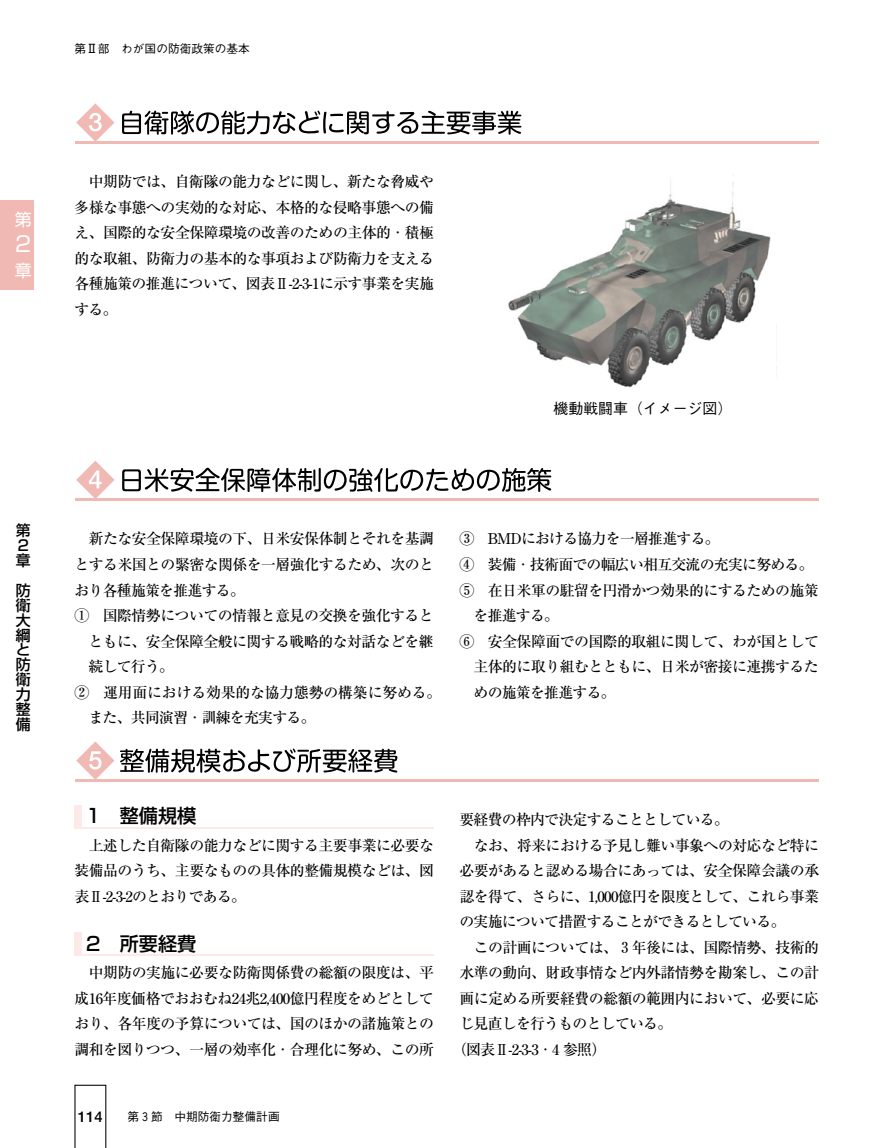
<style>
.page{position:relative;width:893px;height:1148px;background:#fff}
.page>*{position:absolute;margin:0;border:0;box-sizing:border-box;transform-origin:0 0}
.t1{font:21.3px "Shin Go";color:#fff}
.t2{font:500 19.2px "Shin Go";color:#000}
.t3{font:16.95px "Shin Go";color:#fff}
.t4{font:500 14.85px/25.5px "Ryumin";letter-spacing:-.035em;color:#000;text-align:justify}
.t5{font:500 14.85px "Ryumin";letter-spacing:-.015em;color:#000}
.t6{font:500 14.85px/14.9px "Shin Go";color:#000}
.t7{font:500 14.85px "Gothic BBB";color:#000}
.t8{font:700 14.85px "Futo Go B101";color:#000}
.t9{font:500 11.7px "Gothic BBB";color:#000}
.s1{font-family:"Shin Go";font-weight:400}
</style>
<div class="page">
<div style="left:0;top:200px;width:34px;height:89px;background:#f1b9b4"></div>
<svg style="left:74px;top:1084px;width:32px;height:63px"></svg>
<hr style="left:75px;top:141px;width:744px;height:2px;background:#f1b9b4">
<svg style="left:122px;top:111px;width:399px;height:24px"></svg>
<svg style="left:76px;top:103px;width:38px;height:38px"></svg>
<img style="left:508px;top:174px;width:263px;height:214px">
<hr style="left:75px;top:498px;width:744px;height:2px;background:#f1b9b4">
<svg style="left:122px;top:468px;width:429px;height:24px"></svg>
<svg style="left:76px;top:461px;width:38px;height:37px"></svg>
<hr style="left:75px;top:779px;width:744px;height:2px;background:#f1b9b4">
<svg style="left:120px;top:748px;width:277px;height:24px"></svg>
<svg style="left:76px;top:741px;width:38px;height:38px"></svg>
<div style="left:74px;top:805px;width:8px;height:23px;background:#fde9e8"></div>
<hr style="left:74px;top:826px;width:360px;height:2px;background:#fde9e8">
<div style="left:74px;top:932px;width:8px;height:24px;background:#fde9e8"></div>
<hr style="left:74px;top:954px;width:360px;height:2px;background:#fde9e8">
<p class="t9" style="left:74px;top:44px;width:177px">第<span class="s1">Ⅱ</span>部　わが国の防衛政策の基本</p>
<p class="t3" style="left:15px;top:213px;width:19px">第</p>
<p class="t3" style="left:15px;top:264px;width:19px">章</p>
<h1 class="t1" style="left:15px;top:236px;width:18px">2</h1>
<p class="t6" style="left:16px;top:525px;width:16px">第<br>2章</p>
<p class="t6" style="left:16px;top:584px;width:16px;text-align:justify">防衛大綱と防衛力整備</p>
<p class="t4" style="left:74px;top:171px;width:361px;text-indent:14px">中期防では、自衛隊の能力などに関し、新たな脅威や多様な事態への実効的な対応、本格的な侵略事態への備え、国際的な安全保障環境の改善のための主体的・積極的な取組、防衛力の基本的な事項および防衛力を支える各種施策の推進について、図表Ⅱ-2-3-1に示す事業を実施する。</p>
<p class="t7" style="left:553px;top:403px;width:180px">機動戦闘車（イメージ図）</p>
<p class="t4" style="left:89px;top:528px;width:347px">新たな安全保障環境の下、日米安保体制とそれを基調</p>
<p class="t4" style="left:74px;top:554px;width:361px">とする米国との緊密な関係を一層強化するため、次のと</p>
<p class="t4" style="left:74px;top:579px;width:172px">おり各種施策を推進する。</p>
<p class="t4" style="left:74px;top:605px;width:361px">① 国際情勢についての情報と意見の交換を強化すると</p>
<p class="t4" style="left:88px;top:630px;width:347px">ともに、安全保障全般に関する戦略的な対話などを継</p>
<p class="t4" style="left:88px;top:656px;width:87px">続して行う。</p>
<p class="t5" style="left:74px;top:687px;width:368px">② 運用面における効果的な協力態勢の構築に努める。</p>
<p class="t4" style="left:88px;top:707px;width:228px">また、共同演習・訓練を充実する。</p>
<p class="t4" style="left:459px;top:528px;width:262px">③ BMDにおける協力を一層推進する。</p>
<p class="t4" style="left:459px;top:554px;width:356px">④ 装備・技術面での幅広い相互交流の充実に努める。</p>
<p class="t4" style="left:459px;top:579px;width:361px">⑤ 在日米軍の駐留を円滑かつ効果的にするための施策</p>
<p class="t4" style="left:473px;top:605px;width:87px">を推進する。</p>
<p class="t4" style="left:459px;top:630px;width:361px">⑥ 安全保障面での国際的取組に関して、わが国として</p>
<p class="t4" style="left:473px;top:656px;width:347px">主体的に取り組むとともに、日米が密接に連携するた</p>
<p class="t4" style="left:473px;top:681px;width:144px">めの施策を推進する。</p>
<p class="t2" style="left:86px;top:808px;width:112px">1 整備規模</p>
<p class="t4" style="left:74px;top:834px;width:361px;text-indent:14px">上述した自衛隊の能力などに関する主要事業に必要な装備品のうち、主要なものの具体的整備規模などは、図表Ⅱ-2-3-2のとおりである。</p>
<p class="t2" style="left:86px;top:936px;width:112px">2 所要経費</p>
<p class="t4" style="left:74px;top:962px;width:361px;text-indent:14px">中期防の実施に必要な防衛関係費の総額の限度は、平成16年度価格でおおむね24兆2,400億円程度をめどとしており、各年度の予算については、国のほかの諸施策との調和を図りつつ、一層の効率化・合理化に努め、この所</p>
<p class="t8" style="left:78px;top:1111px;width:26px">114</p>
<p class="t9" style="left:128px;top:1112px;width:154px">第３節　中期防衛力整備計画</p>
<p class="t4" style="left:459px;top:809px;width:271px">要経費の枠内で決定することとしている。</p>
<p class="t4" style="left:474px;top:834px;width:347px">なお、将来における予見し難い事象への対応など特に</p>
<p class="t4" style="left:459px;top:860px;width:361px">必要があると認める場合にあっては、安全保障会議の承</p>
<p class="t4" style="left:459px;top:885px;width:361px">認を得て、さらに、1,000億円を限度として、これら事業</p>
<p class="t4" style="left:459px;top:911px;width:327px">の実施について措置することができるとしている。</p>
<p class="t4" style="left:474px;top:936px;width:346px">この計画については、３年後には、国際情勢、技術的</p>
<p class="t4" style="left:459px;top:962px;width:361px">水準の動向、財政事情など内外諸情勢を勘案し、この計</p>
<p class="t4" style="left:459px;top:987px;width:361px">画に定める所要経費の総額の範囲内において、必要に応</p>
<p class="t4" style="left:459px;top:1013px;width:214px">じ見直しを行うものとしている。</p>
<p class="t4" style="left:452px;top:1038px;width:156px">（図表Ⅱ-2-3-3・4 参照）</p>
</div>
